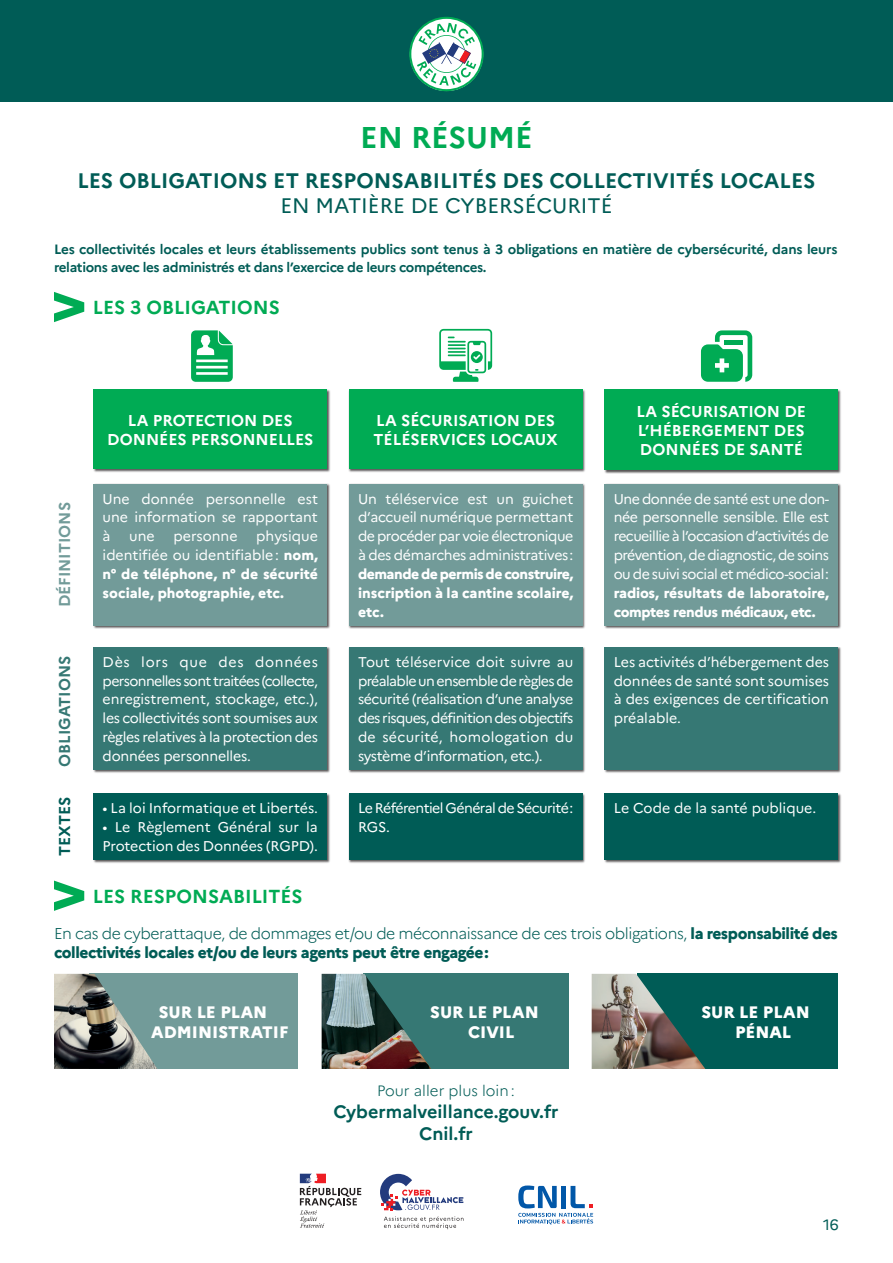
<style>
.page{position:relative;width:893px;height:1263px;background:#fff}
.page>*{position:absolute;margin:0;border:0;box-sizing:border-box;transform-origin:0 0}
.t1{font:700 30px "Marianne";color:#00ab54}
.t2{font:700 21px "Marianne";color:#005c56}
.t3{font:21px "Marianne";color:#005c56}
.t4{font:700 18.9px "Marianne";color:#00ab54}
.t5{font:700 18px "Marianne";color:#005c56}
.t6{font:800 16.65px/20px "Marianne";color:#fff}
.t7{font:300 15.75px/18.9px "Marianne";letter-spacing:-.025em;color:#005c56}
.t8{font:700 15.75px/18.9px "Marianne";color:#fff;text-align:center}
.t9{font:700 15.75px "Marianne";color:#367874}
.t10{font:700 15.75px "Marianne";color:#729b99}
.t11{font:700 15.75px "Marianne";color:#005c56}
.t12{font:300 15px "Marianne";color:#005c56}
.t13{font:15px "Marianne";color:#005c56}
.t14{font:14.1px/18.9px "Marianne";letter-spacing:-.01em;color:#fff;text-align:justify}
.t15{font:800 14.1px/18.9px "Marianne";color:#fff;text-align:justify}
.t16{font:14.1px/18.9px "Marianne";letter-spacing:-.04em;color:#fff}
.t17{font:700 13.5px/18px "Marianne";letter-spacing:-.015em;color:#005c56}
.s1{font-weight:800}
.s2{font-weight:400}
</style>
<div class="page">
<div style="left:0;top:0;width:893px;height:102px;background:#005c56"></div>
<svg style="left:409px;top:17px;width:75px;height:74px"></svg>
<svg style="left:380px;top:1174px;width:83px;height:36px"></svg>
<svg style="left:384px;top:1216px;width:79px;height:13px"></svg>
<svg style="left:300px;top:1174px;width:61px;height:53px"></svg>
<svg style="left:518px;top:1185px;width:75px;height:39px"></svg>
<div style="left:93px;top:389px;width:237px;height:84px;background:#231f20;opacity:.75"></div>
<div style="left:94px;top:389px;width:233px;height:80px;background:#00ab54"></div>
<div style="left:349px;top:389px;width:237px;height:84px;background:#231f20;opacity:.75"></div>
<div style="left:349px;top:389px;width:233px;height:80px;background:#00ab54"></div>
<div style="left:604px;top:389px;width:238px;height:85px;background:#231f20;opacity:.75"></div>
<div style="left:605px;top:389px;width:233px;height:81px;background:#00ab54"></div>
<div style="left:93px;top:483px;width:237px;height:146px;background:#231f20;opacity:.75"></div>
<div style="left:94px;top:484px;width:233px;height:141px;background:#729b99"></div>
<div style="left:349px;top:483px;width:237px;height:146px;background:#231f20;opacity:.75"></div>
<div style="left:349px;top:484px;width:233px;height:141px;background:#729b99"></div>
<div style="left:604px;top:483px;width:237px;height:146px;background:#231f20;opacity:.75"></div>
<div style="left:605px;top:484px;width:233px;height:141px;background:#729b99"></div>
<div style="left:93px;top:647px;width:237px;height:126px;background:#231f20;opacity:.75"></div>
<div style="left:94px;top:647px;width:233px;height:123px;background:#367874"></div>
<div style="left:349px;top:647px;width:237px;height:126px;background:#231f20;opacity:.75"></div>
<div style="left:349px;top:647px;width:233px;height:123px;background:#367874"></div>
<div style="left:604px;top:647px;width:237px;height:126px;background:#231f20;opacity:.75"></div>
<div style="left:605px;top:647px;width:233px;height:123px;background:#367874"></div>
<div style="left:93px;top:793px;width:237px;height:70px;background:#231f20;opacity:.75"></div>
<div style="left:94px;top:793px;width:233px;height:66px;background:#005c56"></div>
<div style="left:349px;top:793px;width:237px;height:70px;background:#231f20;opacity:.75"></div>
<div style="left:349px;top:793px;width:233px;height:66px;background:#005c56"></div>
<div style="left:604px;top:793px;width:237px;height:70px;background:#231f20;opacity:.75"></div>
<div style="left:605px;top:793px;width:233px;height:66px;background:#005c56"></div>
<svg style="left:191px;top:330px;width:42px;height:52px"></svg>
<svg style="left:439px;top:329px;width:53px;height:53px"></svg>
<svg style="left:701px;top:330px;width:51px;height:52px"></svg>
<hr style="left:724px;top:340px;width:19px;height:4px;background:#00ab54">
<svg style="left:54px;top:292px;width:30px;height:30px"></svg>
<svg style="left:54px;top:880px;width:30px;height:31px"></svg>
<div style="left:89px;top:974px;width:209px;height:95px;background:#729b99"></div>
<img style="left:54px;top:974px;width:103px;height:95px">
<div style="left:363px;top:974px;width:206px;height:95px;background:#367874"></div>
<img style="left:322px;top:974px;width:109px;height:95px">
<div style="left:637px;top:974px;width:201px;height:95px;background:#005c56"></div>
<img style="left:592px;top:974px;width:113px;height:95px">
<p class="t1" style="left:360px;top:119px;width:174px">EN RÉSUMÉ</p>
<p class="t2" style="left:77px;top:168px;width:740px">LES OBLIGATIONS ET RESPONSABILITÉS DES COLLECTIVITÉS LOCALES</p>
<p class="t3" style="left:280px;top:193px;width:334px">EN MATIÈRE DE CYBERSÉCURITÉ</p>
<p class="t17" style="left:54px;top:240px;width:785px">Les collectivités locales et leurs établissements publics sont tenus à 3 obligations en matière de cybersécurité, dans leurs relations avec les administrés et dans l’exercice de leurs compétences.</p>
<p class="t4" style="left:93px;top:296px;width:188px">LES 3 OBLIGATIONS</p>
<p class="t10" style="left:55px;top:607px;width:107px;rotate:-90deg">DÉFINITIONS</p>
<p class="t9" style="left:55px;top:767px;width:113px;rotate:-90deg">OBLIGATIONS</p>
<p class="t11" style="left:55px;top:856px;width:61px;rotate:-90deg">TEXTES</p>
<p class="t8" style="left:107px;top:411px;width:208px">LA PROTECTION DES<br>DONNÉES PERSONNELLES</p>
<p class="t8" style="left:374px;top:411px;width:186px;text-align:left">LA SÉCURISATION DES<br>TÉLÉSERVICES LOCAUX</p>
<p class="t8" style="left:636px;top:402px;width:171px;text-align:justify">LA SÉCURISATION DE L’HÉBERGEMENT DES DONNÉES DE SANTÉ</p>
<p class="t14" style="left:103px;top:489px;width:217px">Une donnée personnelle est une information se rapportant à</p>
<p class="t14" style="left:358px;top:489px;width:217px">Un téléservice est un guichet d’accueil numérique permettant de procéder par voie électronique à des démarches administratives: <span class="s1">demande de permis de construire, inscription à la cantine scolaire, etc.</span></p>
<p class="t14" style="left:614px;top:489px;width:217px">Une donnée de santé est une don&shy;née personnelle sensible. Elle est recueillie à l’occasion d’activités de prévention, de diagnostic, de soins ou de suivi social et médico-social: <span class="s1">radios, résultats de laboratoire, comptes rendus médicaux, etc.</span></p>
<p class="t15" style="left:103px;top:527px;width:217px;text-indent:154px"><span class="s2">physique identifiée ou identifiable:</span> nom, n° de téléphone, n° de sécurité sociale, photographie, etc.</p>
<p class="t14" style="left:129px;top:527px;width:27px">une</p>
<p class="t14" style="left:173px;top:527px;width:66px">personne</p>
<p class="t14" style="left:103px;top:652px;width:217px">Dès lors que des données personnelles sont traitées (collecte, enregistrement, stockage, etc.), les collectivités sont soumises aux règles relatives à la protection des données personnelles.</p>
<p class="t14" style="left:358px;top:652px;width:217px">Tout téléservice doit suivre au préalable un ensemble de règles de sécurité (réalisation d’une analyse des risques, définition des objectifs de sécurité, homologation du système d’information, etc.).</p>
<p class="t14" style="left:614px;top:652px;width:217px">Les activités d’hébergement des données de santé sont soumises à des exigences de certification préalable.</p>
<p class="t14" style="left:103px;top:798px;width:217px">• La loi Informatique et Libertés.</p>
<p class="t14" style="left:103px;top:817px;width:217px">• Le Règlement Général sur la<br>Protection des Données (RGPD).</p>
<p class="t16" style="left:358px;top:798px;width:217px">Le Référentiel Général de Sécurité:<br>RGS.</p>
<p class="t14" style="left:614px;top:798px;width:204px">Le Code de la santé publique.</p>
<p class="t4" style="left:93px;top:884px;width:211px">LES RESPONSABILITÉS</p>
<p class="t7" style="left:54px;top:924px;width:785px">En cas de cyberattaque, de dommages et/ou de méconnaissance de ces trois obligations, <span class="s1">la responsabilité des collectivités locales et/ou de leurs agents peut être engagée:</span></p>
<p class="t6" style="left:151px;top:1002px;width:139px;text-indent:8px">SUR LE PLAN<br>ADMINISTRATIF</p>
<p class="t6" style="left:430px;top:1002px;width:110px">SUR LE PLAN</p>
<p class="t6" style="left:468px;top:1022px;width:48px">CIVIL</p>
<p class="t12" style="left:377px;top:1082px;width:139px">Pour aller plus loin:</p>
<p class="t5" style="left:334px;top:1100px;width:226px">Cybermalveillance.gouv.fr</p>
<p class="t5" style="left:419px;top:1122px;width:55px">Cnil.fr</p>
<p class="t6" style="left:735px;top:1002px;width:76px;text-indent:-34px">SUR LE PLAN<br>PÉNAL</p>
<p class="t13" style="left:823px;top:1215px;width:17px">16</p>
</div>
